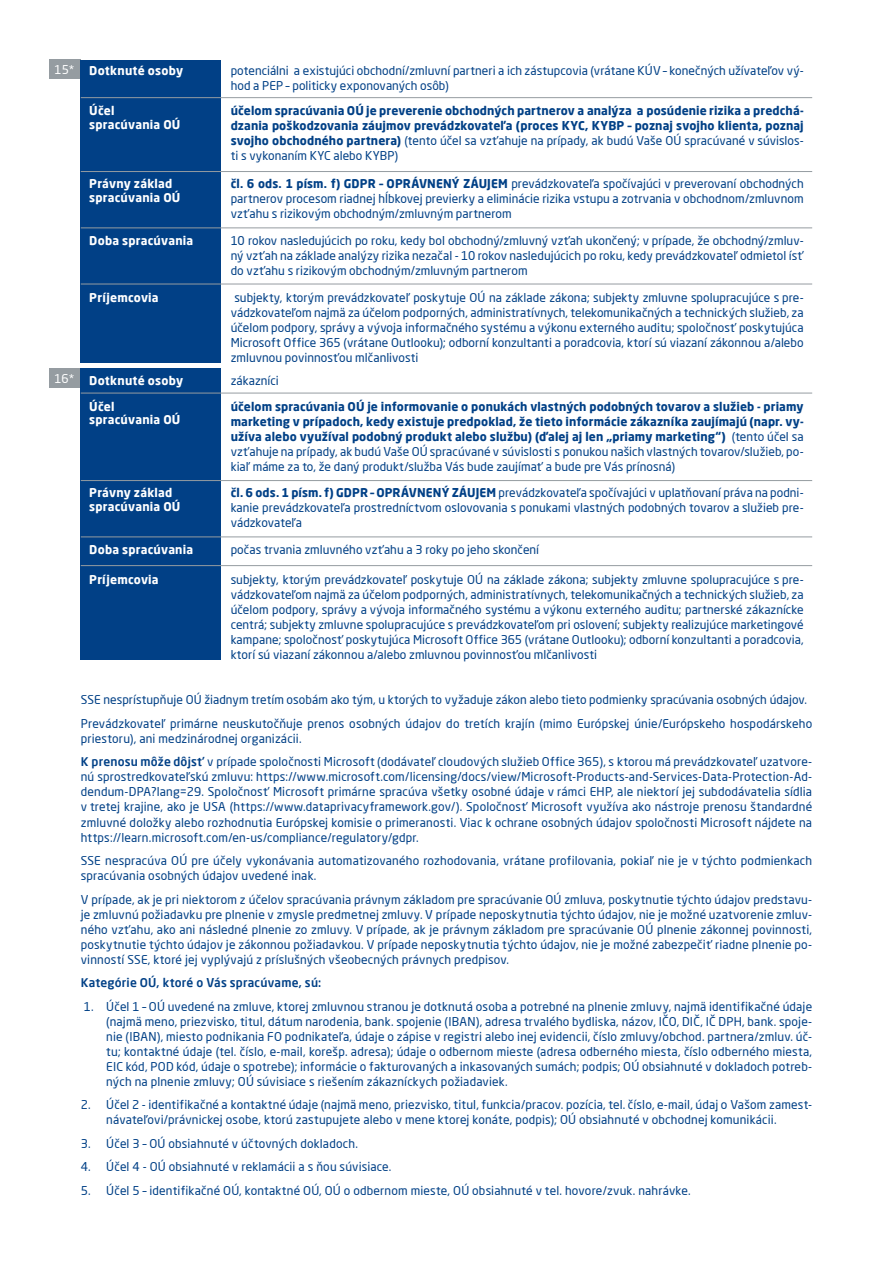
<style>
.page{position:relative;width:893px;height:1263px;background:#fff}
.page>*{position:absolute;margin:0;border:0;box-sizing:border-box;transform-origin:0 0}
.t1{font:12px/15px "Neo Sans Pro";letter-spacing:.01em;color:#014086;text-align:justify}
.t2{font:700 12px/15px "Neo Sans Pro";letter-spacing:.01em;color:#014086;text-align:justify}
.t3{font:700 12px/13.5px "Neo Sans Pro";letter-spacing:.015em;color:#fff}
.t4{font:500 12px "Neo Sans Pro";letter-spacing:.015em;color:#014086}
.s1{font-weight:400}
.s2{font-weight:700}
.s3{font-weight:500}
</style>
<div class="page">
<div style="left:49px;top:60px;width:32px;height:19px;background:#959ca1"></div>
<div style="left:81px;top:60px;width:140px;height:302px;background:#014086"></div>
<hr style="left:81px;top:171px;width:731px;height:1px;background:#959ca1">
<hr style="left:81px;top:97px;width:731px;height:1px;background:#959ca1">
<hr style="left:81px;top:227px;width:731px;height:1px;background:#959ca1">
<hr style="left:81px;top:284px;width:731px;height:1px;background:#959ca1">
<div style="left:49px;top:369px;width:32px;height:19px;background:#959ca1"></div>
<div style="left:81px;top:369px;width:140px;height:291px;background:#014086"></div>
<hr style="left:81px;top:480px;width:731px;height:1px;background:#959ca1">
<hr style="left:81px;top:393px;width:731px;height:1px;background:#959ca1">
<hr style="left:81px;top:536px;width:731px;height:1px;background:#959ca1">
<hr style="left:81px;top:565px;width:731px;height:1px;background:#959ca1">
<p class="t3" style="left:54px;top:64px;width:130px"><span class="s1">15*</span> Dotknuté osoby</p>
<p class="t1" style="left:231px;top:63px;width:574px">potenciálni a existujúci obchodní/zmluvní partneri a ich zástupcovia (vrátane KÚV – konečných užívateľov vý&shy;hod a PEP – politicky exponovaných osôb)</p>
<p class="t3" style="left:89px;top:104px;width:93px">Účel spracúvania OÚ</p>
<p class="t2" style="left:231px;top:103px;width:574px">účelom spracúvania OÚ je preverenie obchodných partnerov a analýza a posúdenie rizika a predchá&shy;dzania poškodzovania záujmov prevádzkovateľa (proces KYC, KYBP – poznaj svojho klienta, poznaj svojho obchodného partnera) <span class="s1">(tento účel sa vzťahuje na prípady, ak budú Vaše OÚ spracúvané v súvislos&shy;ti s vykonaním KYC alebo KYBP)</span></p>
<p class="t3" style="left:89px;top:177px;width:93px">Právny základ spracúvania OÚ</p>
<p class="t1" style="left:231px;top:176px;width:574px"><span class="s2">čl. 6 ods. 1 písm. f) GDPR – OPRÁVNENÝ ZÁUJEM</span> prevádzkovateľa spočívajúci v preverovaní obchodných partnerov procesom riadnej hĺbkovej previerky a eliminácie rizika vstupu a zotrvania v obchodnom/zmluvnom vzťahu s rizikovým obchodným/zmluvným partnerom</p>
<p class="t3" style="left:89px;top:233px;width:105px">Doba spracúvania</p>
<p class="t1" style="left:231px;top:233px;width:574px">10 rokov nasledujúcich po roku, kedy bol obchodný/zmluvný vzťah ukončený; v prípade, že obchodný/zmluv&shy;ný vzťah na základe analýzy rizika nezačal - 10 rokov nasledujúcich po roku, kedy prevádzkovateľ odmietol ísť do vzťahu s rizikovým obchodným/zmluvným partnerom</p>
<p class="t3" style="left:89px;top:291px;width:71px">Príjemcovia</p>
<p class="t1" style="left:231px;top:290px;width:574px;text-indent:4px">subjekty, ktorým prevádzkovateľ poskytuje OÚ na základe zákona; subjekty zmluvne spolupracujúce s pre&shy;vádzkovateľom najmä za účelom podporných, administratívnych, telekomunikačných a technických služieb, za účelom podpory, správy a vývoja informačného systému a výkonu externého auditu; spoločnosť poskytujúca Microsoft Office 365 (vrátane Outlooku); odborní konzultanti a poradcovia, ktorí sú viazaní zákonnou a/alebo zmluvnou povinnosťou mlčanlivosti</p>
<p class="t3" style="left:54px;top:373px;width:130px"><span class="s1">16*</span> Dotknuté osoby</p>
<p class="t1" style="left:231px;top:373px;width:50px">zákazníci</p>
<p class="t3" style="left:89px;top:399px;width:93px">Účel spracúvania OÚ</p>
<p class="t2" style="left:231px;top:398px;width:574px">účelom spracúvania OÚ je informovanie o ponukách vlastných podobných tovarov a služieb - priamy marketing v prípadoch, kedy existuje predpoklad, že tieto informácie zákazníka zaujímajú (napr. vy&shy;užíva alebo využíval podobný produkt alebo službu) (ďalej aj len „priamy marketing“) <span class="s1">(tento účel sa vzťahuje na prípady, ak budú Vaše OÚ spracúvané v súvislosti s ponukou našich vlastných tovarov/služieb, po&shy;kiaľ máme za to, že daný produkt/služba Vás bude zaujímať a bude pre Vás prínosná)</span></p>
<p class="t3" style="left:89px;top:486px;width:93px">Právny základ spracúvania OÚ</p>
<p class="t1" style="left:231px;top:485px;width:574px"><span class="s2">čl. 6 ods. 1 písm. f) GDPR – OPRÁVNENÝ ZÁUJEM</span> prevádzkovateľa spočívajúci v uplatňovaní práva na podni&shy;kanie prevádzkovateľa prostredníctvom oslovovania s ponukami vlastných podobných tovarov a služieb pre&shy;vádzkovateľa</p>
<p class="t3" style="left:89px;top:542px;width:105px">Doba spracúvania</p>
<p class="t1" style="left:231px;top:542px;width:310px">počas trvania zmluvného vzťahu a 3 roky po jeho skončení</p>
<p class="t3" style="left:89px;top:572px;width:71px">Príjemcovia</p>
<p class="t1" style="left:231px;top:572px;width:574px">subjekty, ktorým prevádzkovateľ poskytuje OÚ na základe zákona; subjekty zmluvne spolupracujúce s pre&shy;vádzkovateľom najmä za účelom podporných, administratívnych, telekomunikačných a technických služieb, za účelom podpory, správy a vývoja informačného systému a výkonu externého auditu; partnerské zákaznícke centrá; subjekty zmluvne spolupracujúce s prevádzkovateľom pri oslovení; subjekty realizujúce marketingové kampane; spoločnosť poskytujúca Microsoft Office 365 (vrátane Outlooku); odborní konzultanti a poradcovia, ktorí sú viazaní zákonnou a/alebo zmluvnou povinnosťou mlčanlivosti</p>
<p class="t1" style="left:81px;top:688px;width:733px;line-height:23.5px">SSE nesprístupňuje OÚ žiadnym tretím osobám ako tým, u ktorých to vyžaduje zákon alebo tieto podmienky spracúvania osobných údajov.<br>Prevádzkovateľ primárne neuskutočňuje prenos osobných údajov do tretích krajín (mimo Európskej únie/Európskeho hospodárskeho</p>
<p class="t1" style="left:81px;top:727px;width:733px;line-height:23.5px">priestoru), ani medzinárodnej organizácii.<br><span class="s3">K prenosu môže dôjsť</span> v prípade spoločnosti Microsoft (dodávateľ cloudových služieb Office 365), s ktorou má prevádzkovateľ uzatvore-</p>
<p class="t1" style="left:81px;top:769px;width:733px">nú sprostredkovateľskú zmluvu: https://www.microsoft.com/licensing/docs/view/Microsoft-Products-and-Services-Data-Protection-Ad&shy;dendum-DPA?lang=29. Spoločnosť Microsoft primárne spracúva všetky osobné údaje v rámci EHP, ale niektorí jej subdodávatelia sídlia v tretej krajine, ako je USA (https://www.dataprivacyframework.gov/). Spoločnosť Microsoft využíva ako nástroje prenosu štandardné zmluvné doložky alebo rozhodnutia Európskej komisie o primeranosti. Viac k ochrane osobných údajov spoločnosti Microsoft nájdete na https://learn.microsoft.com/en-us/compliance/regulatory/gdpr.</p>
<p class="t1" style="left:81px;top:853px;width:733px">SSE nespracúva OÚ pre účely vykonávania automatizovaného rozhodovania, vrátane profilovania, pokiaľ nie je v týchto podmienkach spracúvania osobných údajov uvedené inak.</p>
<p class="t1" style="left:81px;top:891px;width:733px">V prípade, ak je pri niektorom z účelov spracúvania právnym základom pre spracúvanie OÚ zmluva, poskytnutie týchto údajov predstavu&shy;je zmluvnú požiadavku pre plnenie v zmysle predmetnej zmluvy. V prípade neposkytnutia týchto údajov, nie je možné uzatvorenie zmluv&shy;ného vzťahu, ako ani následné plnenie zo zmluvy. V prípade, ak je právnym základom pre spracúvanie OÚ plnenie zákonnej povinnosti, poskytnutie týchto údajov je zákonnou požiadavkou. V prípade neposkytnutia týchto údajov, nie je možné zabezpečiť riadne plnenie po&shy;vinností SSE, ktoré jej vyplývajú z príslušných všeobecných právnych predpisov.</p>
<p class="t4" style="left:81px;top:975px;width:242px">Kategórie OÚ, ktoré o Vás spracúvame, sú:</p>
<p class="t1" style="left:106px;top:998px;width:707px;text-indent:-23px">1. Účel 1 – OÚ uvedené na zmluve, ktorej zmluvnou stranou je dotknutá osoba a potrebné na plnenie zmluvy, najmä identifikačné údaje (najmä meno, priezvisko, titul, dátum narodenia, bank. spojenie (IBAN), adresa trvalého bydliska, názov, IČO, DIČ, IČ DPH, bank. spoje&shy;nie (IBAN), miesto podnikania FO podnikateľa, údaje o zápise v registri alebo inej evidencii, číslo zmluvy/obchod. partnera/zmluv. úč&shy;tu; kontaktné údaje (tel. číslo, e-mail, korešp. adresa); údaje o odbernom mieste (adresa odberného miesta, číslo odberného miesta, EIC kód, POD kód, údaje o spotrebe); informácie o fakturovaných a inkasovaných sumách; podpis; OÚ obsiahnuté v dokladoch potreb&shy;ných na plnenie zmluvy; OÚ súvisiace s riešením zákazníckych požiadaviek.</p>
<p class="t1" style="left:106px;top:1097px;width:707px;text-indent:-26px">2. Účel 2 - identifikačné a kontaktné údaje (najmä meno, priezvisko, titul, funkcia/pracov. pozícia, tel. číslo, e-mail, údaj o Vašom zamest&shy;návateľovi/právnickej osobe, ktorú zastupujete alebo v mene ktorej konáte, podpis); OÚ obsiahnuté v obchodnej komunikácii.</p>
<p class="t1" style="left:81px;top:1135px;width:279px">3. Účel 3 – OÚ obsiahnuté v účtovných dokladoch.</p>
<p class="t1" style="left:81px;top:1159px;width:312px">4. Účel 4 - OÚ obsiahnuté v reklamácii a s ňou súvisiace.</p>
<p class="t1" style="left:81px;top:1182px;width:611px">5. Účel 5 – identifikačné OÚ, kontaktné OÚ, OÚ o odbernom mieste, OÚ obsiahnuté v tel. hovore/zvuk. nahrávke.</p>
</div>
